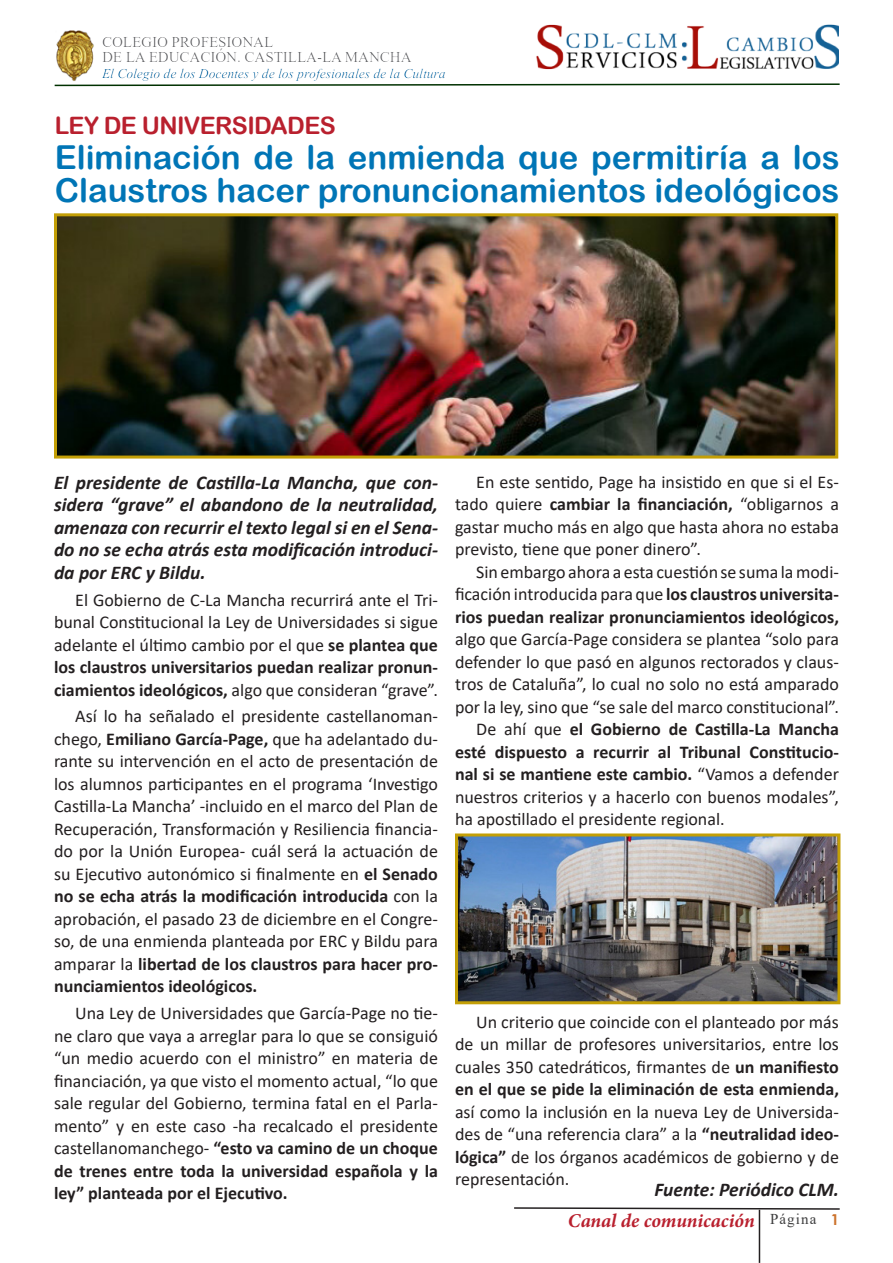
<style>
.page{position:relative;width:893px;height:1263px;background:#fff}
.page>*{position:absolute;margin:0;border:0;box-sizing:border-box;transform-origin:0 0}
.TEXTOS{font:33px/33px "Arial Rounded MT Bold";color:#0075b6}
.TITULAR{font:24px "Arial Rounded MT Bold";letter-spacing:-.025em;color:#b9202e}
.TEXTOS-2{font:italic 700 19.5px/22.5px "Calibri";color:#231f20;text-align:justify}
.t1{font:italic 700 19.5px "Minion Pro";letter-spacing:-.005em;color:#b9202e}
.TEXTOS-3{font:18px/22.5px "Calibri";color:#231f20;text-align:justify}
.t2{font:16.8px "Vijaya";color:#0062a1}
.t3{font:15px/15.5px "Times New Roman";color:#6c6d70}
.s1{font-weight:700}
</style>
<div class="page">
<svg style="left:54px;top:83px;width:786px;height:4px"></svg>
<img style="left:56px;top:31px;width:38px;height:50px">
<svg style="left:103px;top:37px;width:342px;height:44px"></svg>
<img style="left:536px;top:24px;width:303px;height:46px">
<svg style="left:514px;top:1207px;width:326px;height:3px"></svg>
<hr style="left:759px;top:1210px;width:1px;height:53px;background:#231f20">
<img style="left:58px;top:217px;width:776px;height:238px">
<div style="left:54px;top:213px;width:784px;height:246px;border:3px solid #c39f06"></div>
<img style="left:459px;top:837px;width:377px;height:163px">
<div style="left:455px;top:833px;width:385px;height:171px;border:3px solid #c39f06"></div>
<p class="t3" style="left:102px;top:33px;width:311px">COLEGIO PROFESIONAL<br>DE LA EDUCACIÓN. CASTILLA-LA MANCHA</p>
<p class="t2" style="left:102px;top:60px;width:345px">El Colegio de los Docentes y de los profesionales de la Cultura</p>
<p class="TITULAR" style="left:55px;top:111px;width:283px">LEY DE UNIVERSIDADES</p>
<p class="TEXTOS" style="left:55px;top:140px;width:786px">Eliminación de la enmienda que permitiría a los<br>Claustros hacer pronuncionamientos ideológicos</p>
<p class="TEXTOS-2" style="left:54px;top:470px;width:385px">El presidente de Castilla-La Mancha, que con&shy;sidera “grave” el abandono de la neutralidad, amenaza con recurrir el texto legal si en el Sena&shy;do no se echa atrás esta modificación introduci&shy;da por ERC y Bildu.</p>
<p class="TEXTOS-3" style="left:54px;top:588px;width:385px;text-indent:21px">El Gobierno de C-La Mancha recurrirá ante el Tri&shy;bunal Constitucional la Ley de Universidades si sigue adelante el último cambio por el que <span class="s1">se plantea que los claustros universitarios puedan realizar pronun&shy;ciamientos ideológicos,</span> algo que consideran “grave”.</p>
<p class="TEXTOS-3" style="left:54px;top:705px;width:385px;text-indent:21px">Así lo ha señalado el presidente castellanoman&shy;chego, <span class="s1">Emiliano García-Page,</span> que ha adelantado du&shy;rante su intervención en el acto de presentación de los alumnos participantes en el programa ‘Investigo Castilla-La Mancha’ -incluido en el marco del Plan de Recuperación, Transformación y Resiliencia financia&shy;do por la Unión Europea- cuál será la actuación de su Ejecutivo autonómico si finalmente en <span class="s1">el Senado no se echa atrás la modificación introducida</span> con la aprobación, el pasado 23 de diciembre en el Congre&shy;so, de una enmienda planteada por ERC y Bildu para amparar la <span class="s1">libertad de los claustros para hacer pro&shy;nunciamientos ideológicos.</span></p>
<p class="TEXTOS-3" style="left:54px;top:1001px;width:385px;text-indent:21px">Una Ley de Universidades que García-Page no tie&shy;ne claro que vaya a arreglar para lo que se consiguió “un medio acuerdo con el ministro” en materia de financiación, ya que visto el momento actual, “lo que sale regular del Gobierno, termina fatal en el Parla&shy;mento” y en este caso -ha recalcado el presidente castellanomanchego- <span class="s1">“esto va camino de un choque de trenes entre toda la universidad española y la ley” planteada por el Ejecutivo.</span></p>
<p class="TEXTOS-3" style="left:455px;top:470px;width:385px;text-indent:21px">En este sentido, Page ha insistido en que si el Es&shy;tado quiere <span class="s1">cambiar la financiación,</span> “obligarnos a gastar mucho más en algo que hasta ahora no estaba previsto, tiene que poner dinero”.</p>
<p class="TEXTOS-3" style="left:455px;top:560px;width:385px;text-indent:21px">Sin embargo ahora a esta cuestión se suma la modi&shy;ficación introducida para que <span class="s1">los claustros universita&shy;rios puedan realizar pronunciamientos ideológicos, </span>algo que García-Page considera se plantea “solo para defender lo que pasó en algunos rectorados y claus&shy;tros de Cataluña”, lo cual no solo no está amparado por la ley, sino que “se sale del marco constitucional”.</p>
<p class="TEXTOS-3" style="left:455px;top:717px;width:385px;text-indent:21px">De ahí que <span class="s1">el Gobierno de Castilla-La Mancha esté dispuesto a recurrir al Tribunal Constitucio&shy;nal si se mantiene este cambio.</span> “Vamos a defender nuestros criterios y a hacerlo con buenos modales”, ha apostillado el presidente regional.</p>
<p class="TEXTOS-3" style="left:455px;top:1010px;width:385px;text-indent:21px">Un criterio que coincide con el planteado por más de un millar de profesores universitarios, entre los cuales 350 catedráticos, firmantes de <span class="s1">un manifiesto en el que se pide la eliminación de esta enmienda, </span>así como la inclusión en la nueva Ley de Universida&shy;des de “una referencia clara” a la <span class="s1">“neutralidad ideo&shy;lógica”</span> de los órganos académicos de gobierno y de representación.</p>
<p class="TEXTOS-2" style="left:654px;top:1177px;width:186px">Fuente: Periódico CLM.</p>
<p class="t1" style="left:568px;top:1207px;width:273px">Canal de comunicación <sup>Página</sup> <sup>1</sup></p>
</div>
